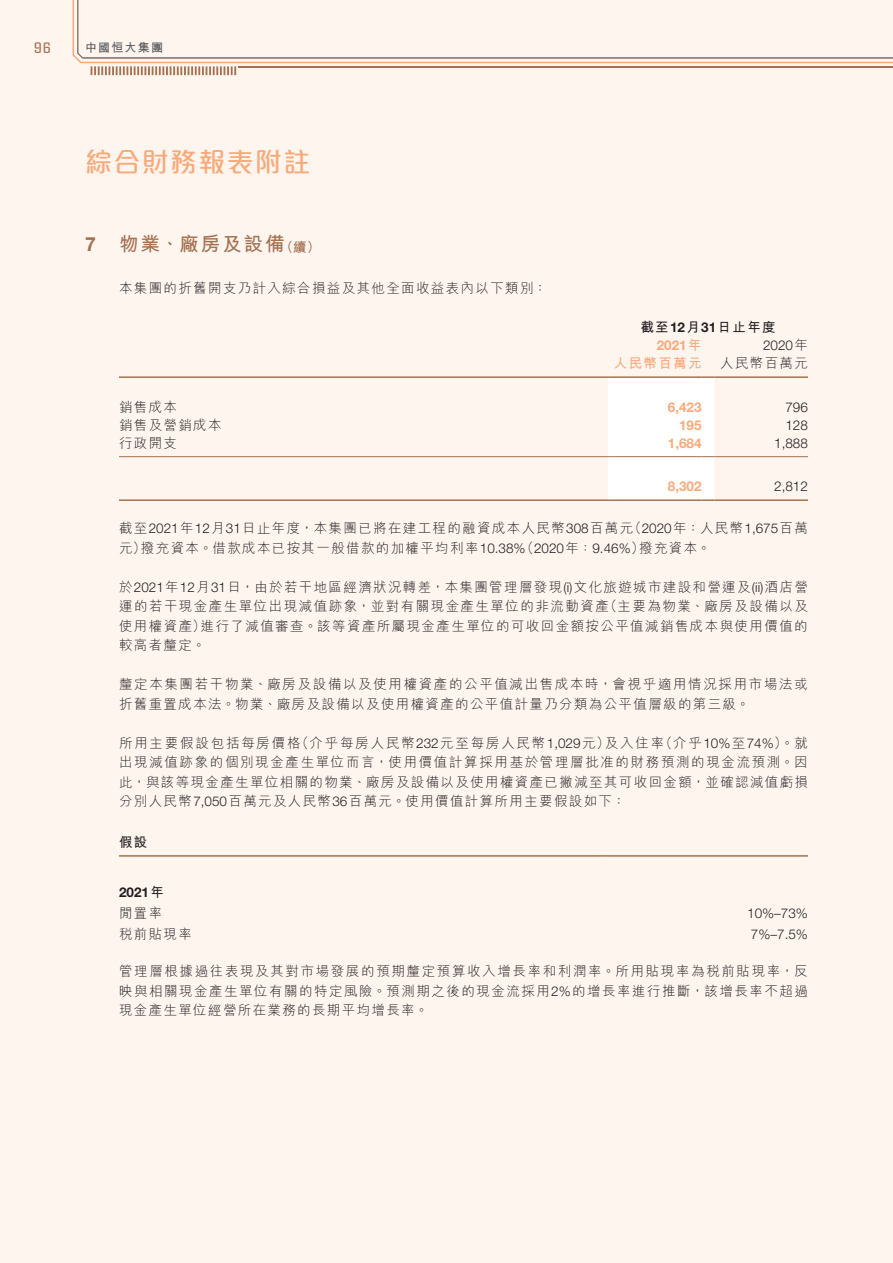
<style>
.page{position:relative;width:893px;height:1263px;background:#fef5ef}
.page>*{position:absolute;margin:0;border:0;box-sizing:border-box;transform-origin:0 0}
.t1{font:500 27px "M Elle HK";letter-spacing:.05em;color:#f8aa7b}
.t2{font:700 19.5px "M Hei HK";letter-spacing:.1em;color:#a57151}
.t3{font:15px "Briem Akademi Std";color:#a57151}
.t4{font:300 13.5px/19.5px "M Hei HK";letter-spacing:.1em;color:#231f20;text-align:justify}
.t5{font:300 13.5px/19.5px "M Hei HK";letter-spacing:.12em;color:#231f20}
.t6{font:300 13.5px "Helvetica Neue LT Std";color:#231f20}
.t7{font:700 13.5px "Helvetica Neue LT Std";color:#f8aa7b}
.t8{font:700 13.5px "M Hei HK";letter-spacing:.1em;color:#231f20}
.t9{font:700 13.5px "M Hei HK";letter-spacing:.1em;color:#f8aa7b}
.t10{font:700 13.5px "Helvetica Neue LT Std";color:#231f20}
.t11{font:700 12px "M Hei HK";letter-spacing:.1em;color:#57585a}
.s1{font-family:"Helvetica Neue LT Std"}
.s2{font-size:13.5px}
.s3{font-family:"M Hei HK"}
</style>
<div class="page">
<svg style="left:73px;top:0;width:820px;height:63px"></svg>
<svg style="left:91px;top:66px;width:145px;height:9px"></svg>
<hr style="left:239px;top:66px;width:654px;height:2px;background:#a57151">
<hr style="left:119px;top:456px;width:489px;height:1px;background:#a57151">
<hr style="left:714px;top:456px;width:94px;height:1px;background:#a57151">
<hr style="left:119px;top:376px;width:489px;height:2px;background:#a57151">
<hr style="left:714px;top:376px;width:94px;height:2px;background:#a57151">
<hr style="left:119px;top:499px;width:489px;height:2px;background:#a57151">
<div style="left:608px;top:376px;width:106px;height:125px;background:#fff"></div>
<hr style="left:714px;top:499px;width:94px;height:2px;background:#a57151">
<hr style="left:119px;top:855px;width:485px;height:2px;background:#a57151">
<hr style="left:604px;top:855px;width:204px;height:2px;background:#a57151">
<p class="t3" style="left:34px;top:39px;width:19px">96</p>
<p class="t11" style="left:85px;top:39px;width:79px">中國恒大集團</p>
<h1 class="t1" style="left:85px;top:148px;width:227px">綜合財務報表附註</h1>
<h2 class="t2" style="left:85px;top:230px;width:237px"><span class="s1">7</span> 物業、廠房及設備<span class="s2">（續）</span></h2>
<p class="t4" style="left:119px;top:278px;width:429px">本集團的折舊開支乃計入綜合損益及其他全面收益表內以下類別：</p>
<p class="t8" style="left:640px;top:318px;width:137px">截至<span class="s1">12</span>月<span class="s1">31</span>日止年度</p>
<p class="t7" style="left:657px;top:337px;width:46px">2021<span class="s3">年</span></p>
<p class="t6" style="left:763px;top:337px;width:46px">2020<span class="s3">年</span></p>
<p class="t9" style="left:614px;top:353px;width:89px">人民幣百萬元</p>
<p class="t4" style="left:720px;top:353px;width:89px">人民幣百萬元</p>
<p class="t4" style="left:119px;top:397px;width:60px">銷售成本</p>
<p class="t7" style="left:668px;top:399px;width:35px">6,423</p>
<p class="t6" style="left:785px;top:399px;width:24px">796</p>
<p class="t4" style="left:119px;top:415px;width:104px">銷售及營銷成本</p>
<p class="t7" style="left:679px;top:417px;width:24px">195</p>
<p class="t6" style="left:785px;top:417px;width:24px">128</p>
<p class="t4" style="left:119px;top:433px;width:60px">行政開支</p>
<p class="t7" style="left:668px;top:435px;width:35px">1,684</p>
<p class="t6" style="left:774px;top:435px;width:35px">1,888</p>
<p class="t7" style="left:668px;top:478px;width:35px">8,302</p>
<p class="t6" style="left:774px;top:478px;width:35px">2,812</p>
<p class="t4" style="left:119px;top:519px;width:690px">截至<span class="s1">2021</span>年<span class="s1">12</span>月<span class="s1">31</span>日止年度，本集團已將在建工程的融資成本人民幣<span class="s1">308</span>百萬元（<span class="s1">2020</span>年：人民幣<span class="s1">1,675</span>百萬元）撥充資本。借款成本已按其一般借款的加權平均利率<span class="s1">10.38%</span>（<span class="s1">2020</span>年：<span class="s1">9.46%</span>）撥充資本。</p>
<p class="t4" style="left:119px;top:577px;width:690px">於<span class="s1">2021</span>年<span class="s1">12</span>月<span class="s1">31</span>日，由於若干地區經濟狀況轉差，本集團管理層發現<span class="s1">(i)</span>文化旅遊城市建設和營運及<span class="s1">(ii)</span>酒店營運的若干現金產生單位出現減值跡象，並對有關現金產生單位的非流動資產（主要為物業、廠房及設備以及使用權資產）進行了減值審查。該等資產所屬現金產生單位的可收回金額按公平值減銷售成本與使用價值的較高者釐定。</p>
<p class="t5" style="left:119px;top:675px;width:690px">釐定本集團若干物業、廠房及設備以及使用權資產的公平值減出售成本時，會視乎適用情況採用市場法或折舊重置成本法。物業、廠房及設備以及使用權資產的公平值計量乃分類為公平值層級的第三級。</p>
<p class="t4" style="left:119px;top:733px;width:690px">所用主要假設包括每房價格（介乎每房人民幣<span class="s1">232</span>元至每房人民幣<span class="s1">1,029</span>元）及入住率（介乎<span class="s1">10%</span>至<span class="s1">74%</span>）。就出現減值跡象的個別現金產生單位而言，使用價值計算採用基於管理層批准的財務預測的現金流預測。因此，與該等現金產生單位相關的物業、廠房及設備以及使用權資產已撇減至其可收回金額，並確認減值虧損分別人民幣<span class="s1">7,050</span>百萬元及人民幣<span class="s1">36</span>百萬元。使用價值計算所用主要假設如下：</p>
<p class="t8" style="left:119px;top:832px;width:30px">假設</p>
<p class="t10" style="left:119px;top:884px;width:46px">2021<span class="s3">年</span></p>
<p class="t4" style="left:119px;top:903px;width:45px">閒置率</p>
<p class="t6" style="left:747px;top:905px;width:62px">10%–73%</p>
<p class="t4" style="left:119px;top:924px;width:74px">稅前貼現率</p>
<p class="t6" style="left:751px;top:926px;width:59px">7%–7.5%</p>
<p class="t4" style="left:119px;top:961px;width:690px">管理層根據過往表現及其對市場發展的預期釐定預算收入增長率和利潤率。所用貼現率為稅前貼現率，反映與相關現金產生單位有關的特定風險。預測期之後的現金流採用<span class="s1">2%</span>的增長率進行推斷，該增長率不超過現金產生單位經營所在業務的長期平均增長率。</p>
</div>
